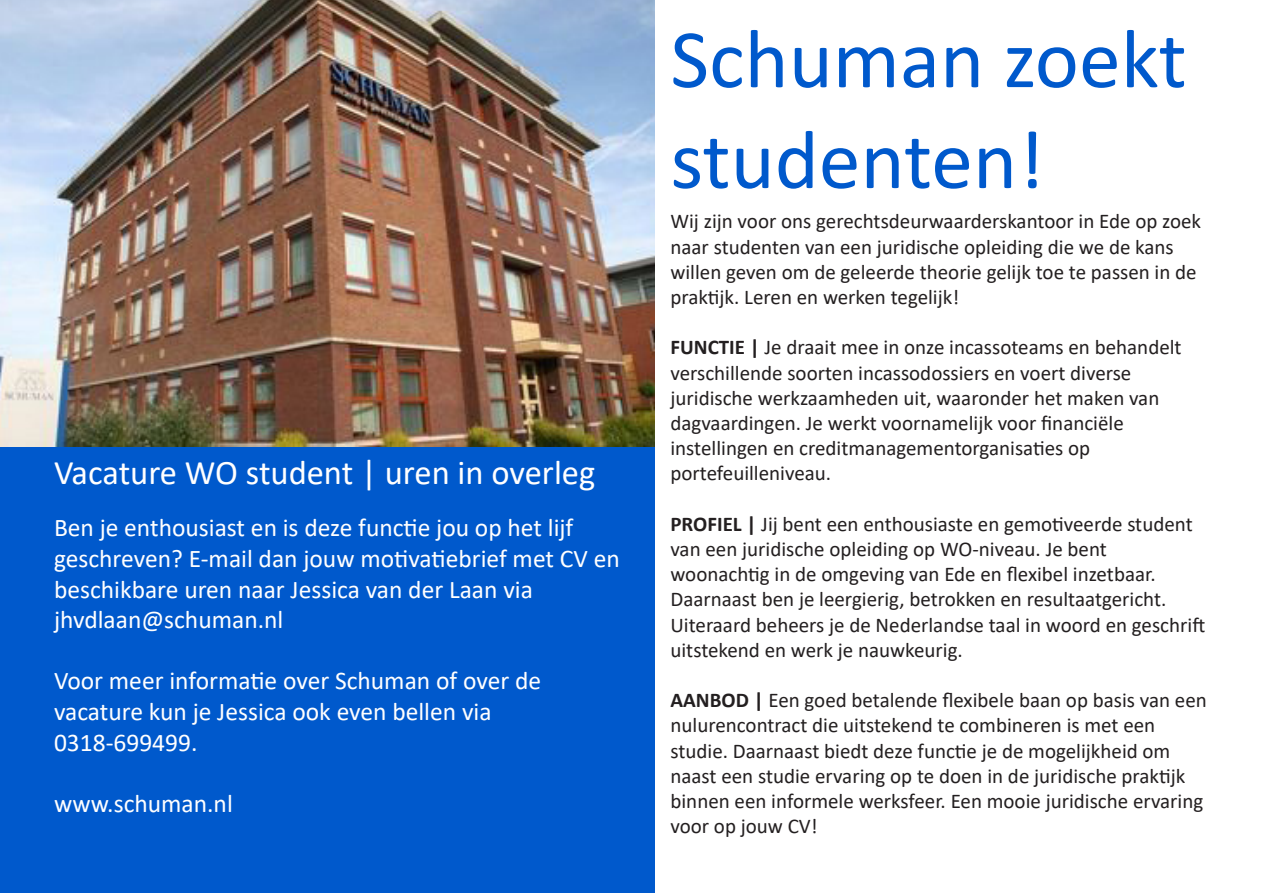
<style>
.page{position:relative;width:1263px;height:893px;background:#fff}
.page>*{position:absolute;margin:0;border:0;box-sizing:border-box;transform-origin:0 0}
.t1{font:84px/100.8px "Calibri";color:#0059cc}
.t2{font:34.5px "Calibri";color:#fff}
.t3{font:25.5px/30.6px "Calibri";color:#fff}
.t4{font:21px/25.2px "Calibri";color:#231f20}
.s1{font-weight:700}
</style>
<div class="page">
<div style="left:0;top:34px;width:654px;height:859px;background:#0059cc"></div>
<img style="left:0;top:0;width:654px;height:446px">
<p class="t2" style="left:54px;top:449px;width:543px">Vacature WO student | uren in overleg</p>
<p class="t3" style="left:54px;top:512px;width:567px">Ben je enthousiast en is deze functie jou op het lijf geschreven? E-mail dan jouw motivatiebrief met CV en beschikbare uren naar Jessica van der Laan via jhvdlaan@schuman.nl</p>
<p class="t3" style="left:54px;top:665px;width:489px">Voor meer informatie over Schuman of over de vacature kun je Jessica ook even bellen via<br>0318-699499.</p>
<p class="t3" style="left:54px;top:787px;width:180px">www.schuman.nl</p>
<p class="t1" style="left:670px;top:7px;width:518px">Schuman zoekt studenten!</p>
<p class="t4" style="left:670px;top:208px;width:532px">Wij zijn voor ons gerechtsdeurwaarderskantoor in Ede op zoek naar studenten van een juridische opleiding die we de kans willen geven om de geleerde theorie gelijk toe te passen in de praktijk. Leren en werken tegelijk!</p>
<p class="t4" style="left:670px;top:334px;width:513px"><span class="s1">FUNCTIE |</span> Je draait mee in onze incassoteams en behandelt verschillende soorten incassodossiers en voert diverse juridische werkzaamheden uit, waaronder het maken van</p>
<p class="t4" style="left:670px;top:410px;width:455px">dagvaardingen. Je werkt voornamelijk voor financiële instellingen en creditmanagementorganisaties op portefeuilleniveau.</p>
<p class="t4" style="left:670px;top:511px;width:536px"><span class="s1">PROFIEL |</span> Jij bent een enthousiaste en gemotiveerde student van een juridische opleiding op WO-niveau. Je bent woonachtig in de omgeving van Ede en flexibel inzetbaar.<br>Daarnaast ben je leergierig, betrokken en resultaatgericht.<br>Uiteraard beheers je de Nederlandse taal in woord en geschrift uitstekend en werk je nauwkeurig.</p>
<p class="t4" style="left:670px;top:687px;width:538px"><span class="s1">AANBOD |</span> Een goed betalende flexibele baan op basis van een nulurencontract die uitstekend te combineren is met een studie. Daarnaast biedt deze functie je de mogelijkheid om naast een studie ervaring op te doen in de juridische praktijk binnen een informele werksfeer. Een mooie juridische ervaring voor op jouw CV!</p>
</div>
